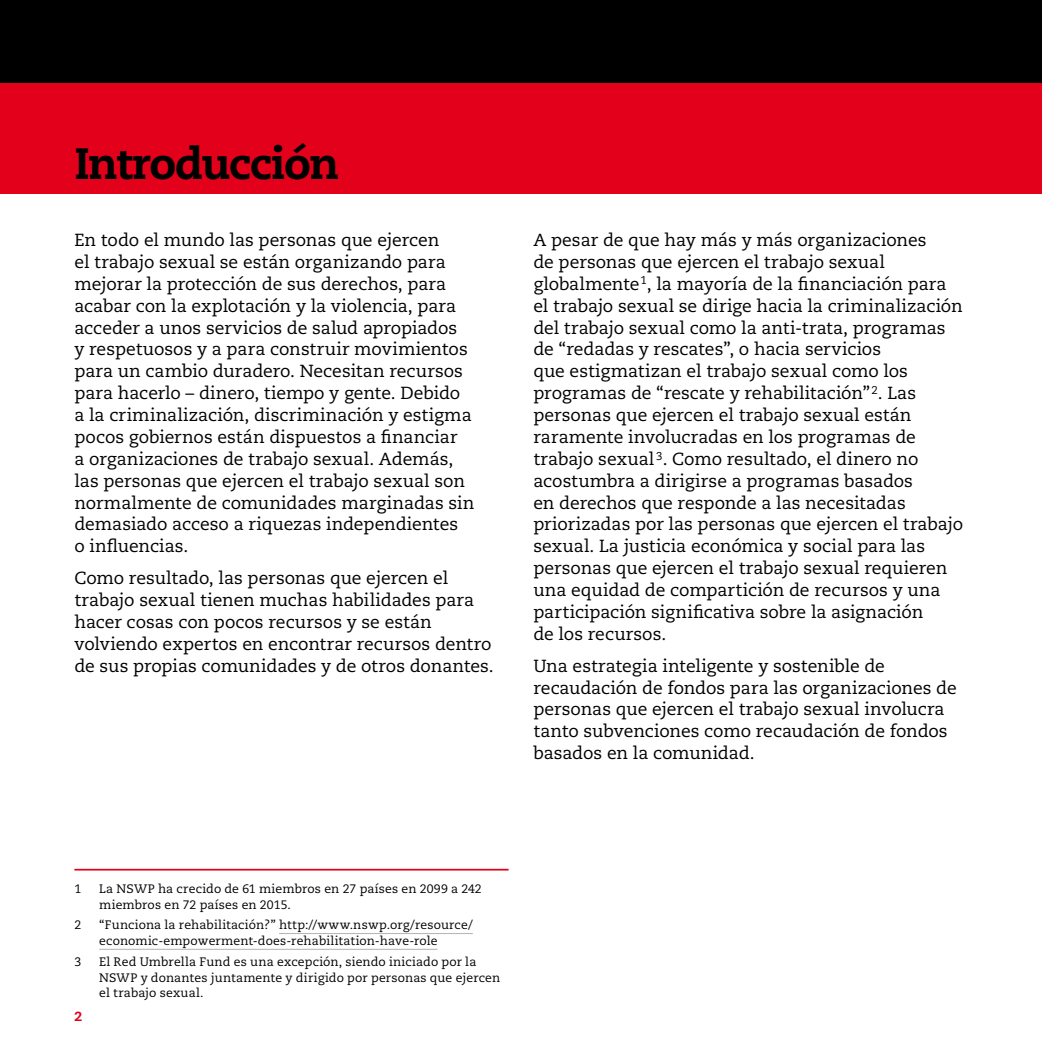
<style>
.page{position:relative;width:1042px;height:1042px;background:#fff}
.page>*{position:absolute;margin:0;border:0;box-sizing:border-box;transform-origin:0 0}
.t1{font:800 43.75px "Caecilia LT";letter-spacing:-.035em;color:#000}
.t2{font:17.5px/21.9px "Caecilia LT";letter-spacing:-.005em;color:#000}
.t3{font:800 13.12px "Caecilia LT";color:#e2001a}
.t4{font:12.25px/15.8px "Caecilia LT";letter-spacing:.01em;color:#000}
</style>
<div class="page">
<div style="left:0;top:0;width:1042px;height:121px;background:#000"></div>
<div style="left:0;top:83px;width:1042px;height:110px;background:#e2001a"></div>
<hr style="left:74px;top:869px;width:434px;height:1px;background:#e2001a">
<hr style="left:279px;top:933px;width:194px;height:1px;background:#b1b3b4">
<hr style="left:99px;top:949px;width:338px;height:1px;background:#b1b3b4">
<h1 class="t1" style="left:74px;top:136px;width:266px">Introducción</h1>
<p class="t2" style="left:74px;top:229px;width:402px">En todo el mundo las personas que ejercen<br>el trabajo sexual se están organizando para mejorar la protección de sus derechos, para acabar con la explotación y la violencia, para acceder a unos servicios de salud apropiados<br>y respetuosos y a para construir movimientos para un cambio duradero. Necesitan recursos para hacerlo – dinero, tiempo y gente. Debido a la criminalización, discriminación y estigma pocos gobiernos están dispuestos a financiar<br>a organizaciones de trabajo sexual. Además, las personas que ejercen el trabajo sexual son normalmente de comunidades marginadas sin demasiado acceso a riquezas independientes<br>o influencias.</p>
<p class="t2" style="left:74px;top:567px;width:421px">Como resultado, las personas que ejercen el trabajo sexual tienen muchas habilidades para hacer cosas con pocos recursos y se están volviendo expertos en encontrar recursos dentro de sus propias comunidades y de otros donantes.</p>
<p class="t2" style="left:533px;top:229px;width:431px">A pesar de que hay más y más organizaciones<br>de personas que ejercen el trabajo sexual globalmente<sup>1</sup>, la mayoría de la financiación para el trabajo sexual se dirige hacia la criminalización del trabajo sexual como la anti-trata, programas de “redadas y rescates”, o hacia servicios<br>que estigmatizan el trabajo sexual como los programas de “rescate y rehabilitación”<sup>2</sup>. Las personas que ejercen el trabajo sexual están raramente involucradas en los programas de trabajo sexual <sup>3</sup>. Como resultado, el dinero no acostumbra a dirigirse a programas basados<br>en derechos que responde a las necesitadas priorizadas por las personas que ejercen el trabajo sexual. La justicia económica y social para las personas que ejercen el trabajo sexual requieren una equidad de compartición de recursos y una participación significativa sobre la asignación<br>de los recursos.</p>
<p class="t2" style="left:533px;top:655px;width:425px">Una estrategia inteligente y sostenible de recaudación de fondos para las organizaciones de personas que ejercen el trabajo sexual involucra tanto subvenciones como recaudación de fondos basados en la comunidad.</p>
<p class="t4" style="left:74px;top:881px;width:8px">1</p>
<p class="t4" style="left:99px;top:881px;width:384px">La NSWP ha crecido de 61 miembros en 27 países en 2099 a 242 miembros en 72 países en 2015.</p>
<p class="t4" style="left:74px;top:917px;width:8px">2</p>
<p class="t4" style="left:99px;top:917px;width:375px">“Funciona la rehabilitación?” http://www.nswp.org/resource/ economic-empowerment-does-rehabilitation-have-role</p>
<p class="t4" style="left:74px;top:954px;width:8px">3</p>
<p class="t4" style="left:99px;top:954px;width:402px">El Red Umbrella Fund es una excepción, siendo iniciado por la<br>NSWP y donantes juntamente y dirigido por personas que ejercen el trabajo sexual.</p>
<p class="t3" style="left:74px;top:1008px;width:9px">2</p>
</div>
